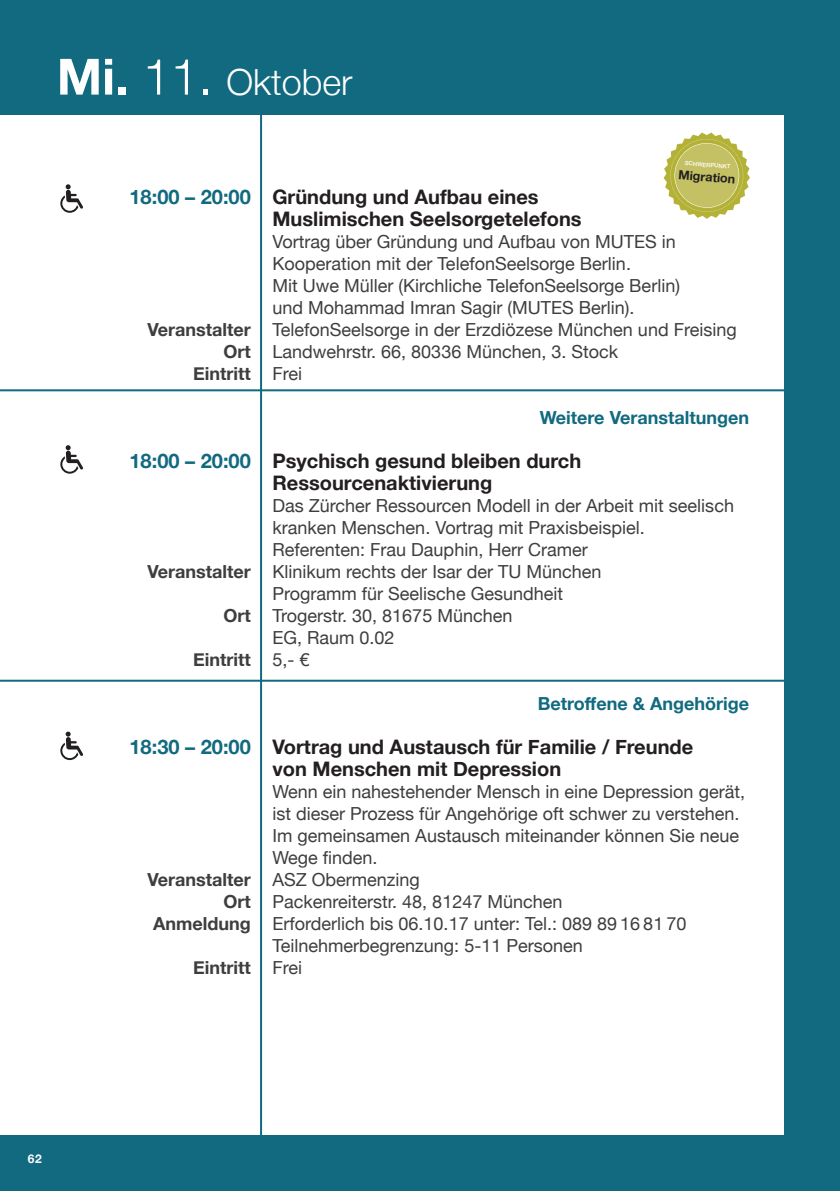
<style>
.page{position:relative;width:840px;height:1191px;background:#fff}
.page>*{position:absolute;margin:0;border:0;box-sizing:border-box;transform-origin:0 0}
.t1{font:300 36px "Helvetica Neue";color:#fff}
.t2{font:700 20px/22px "Helvetica Neue";color:#231f20}
.t3{font:700 20px "Helvetica Neue";color:#116a7f}
.t4{font:18px/22px "Helvetica Neue";color:#3e3e3f}
.t5{font:700 18px/22px "Helvetica Neue";color:#3e3e3f;text-align:right}
.t6{font:700 18px "Helvetica Neue";color:#116a7f}
.t7{font:700 12.6px "Helvetica Neue";color:#231f20}
.t8{font:700 12px "Helvetica Neue";color:#fff}
.t9{font:500 5.8px "Helvetica Neue";color:#fff}
.s1{font-weight:700;font-size:50px}
.s2{font-size:50px}
</style>
<div class="page">
<div style="left:0;top:0;width:839px;height:1191px;background:#116a7f"></div>
<div style="left:0;top:116px;width:782px;height:1018px;background:#fff"></div>
<hr style="left:260px;top:106px;width:2px;height:1041px;background:#116a7f">
<hr style="left:0;top:389px;width:815px;height:2px;background:#116a7f">
<hr style="left:0;top:679px;width:815px;height:2px;background:#116a7f">
<svg style="left:663px;top:132px;width:86px;height:87px"></svg>
<svg style="left:60px;top:445px;width:23px;height:29px"></svg>
<svg style="left:60px;top:184px;width:23px;height:29px"></svg>
<svg style="left:60px;top:731px;width:23px;height:29px"></svg>
<h1 class="t1" style="left:57px;top:53px;width:297px"><span class="s1">Mi.</span> <span class="s2">11.</span> Oktober</h1>
<p class="t9" style="left:685px;top:159px;width:47px;rotate:4deg">SCHWERPUNKT</p>
<p class="t7" style="left:679px;top:164px;width:59px;rotate:5deg">Migration</p>
<p class="t3" style="left:129px;top:181px;width:123px">18:00 – 20:00</p>
<p class="t5" style="left:147px;top:319px;width:105px">Veranstalter<br>Ort<br>Eintritt</p>
<p class="t3" style="left:129px;top:445px;width:123px">18:00 – 20:00</p>
<p class="t5" style="left:147px;top:561px;width:105px">Veranstalter</p>
<p class="t5" style="left:223px;top:605px;width:29px">Ort</p>
<p class="t5" style="left:193px;top:649px;width:59px">Eintritt</p>
<p class="t3" style="left:129px;top:731px;width:123px">18:30 – 20:00</p>
<p class="t5" style="left:147px;top:869px;width:105px">Veranstalter<br>Ort<br>Anmeldung</p>
<p class="t5" style="left:193px;top:957px;width:59px">Eintritt</p>
<p class="t2" style="left:272px;top:186px;width:310px">Gründung und Aufbau eines<br>Muslimischen Seelsorgetelefons</p>
<p class="t4" style="left:272px;top:232px;width:465px">Vortrag über Gründung und Aufbau von MUTES in Kooperation mit der TelefonSeelsorge Berlin.<br>Mit Uwe Müller (Kirchliche TelefonSeelsorge Berlin)<br>und Mohammad Imran Sagir (MUTES Berlin).<br>TelefonSeelsorge in der Erzdiözese München und Freising Landwehrstr. 66, 80336 München, 3. Stock<br>Frei</p>
<p class="t6" style="left:539px;top:403px;width:210px">Weitere Veranstaltungen</p>
<p class="t2" style="left:272px;top:450px;width:310px">Psychisch gesund bleiben durch<br>Ressourcenaktivierung</p>
<p class="t4" style="left:272px;top:496px;width:463px">Das Zürcher Ressourcen Modell in der Arbeit mit seelisch kranken Menschen. Vortrag mit Praxisbeispiel.<br>Referenten: Frau Dauphin, Herr Cramer<br>Klinikum rechts der Isar der TU München<br>Programm für Seelische Gesundheit<br>Trogerstr. 30, 81675 München<br>EG, Raum 0.02<br>5,- €</p>
<p class="t6" style="left:537px;top:689px;width:213px">Betroffene &amp; Angehörige</p>
<p class="t2" style="left:272px;top:736px;width:422px">Vortrag und Austausch für Familie / Freunde von Menschen mit Depression</p>
<p class="t4" style="left:272px;top:782px;width:474px">Wenn ein nahestehender Mensch in eine Depression gerät, ist dieser Prozess für Angehörige oft schwer zu verstehen.<br>Im gemeinsamen Austausch miteinander können Sie neue Wege finden.<br>ASZ Obermenzing<br>Packenreiterstr. 48, 81247 München<br>Erforderlich bis 06.10.17 unter: Tel.: 089 89 16 81 70<br>Teilnehmerbegrenzung: 5-11 Personen<br>Frei</p>
<p class="t8" style="left:28px;top:1149px;width:15px">62</p>
</div>
